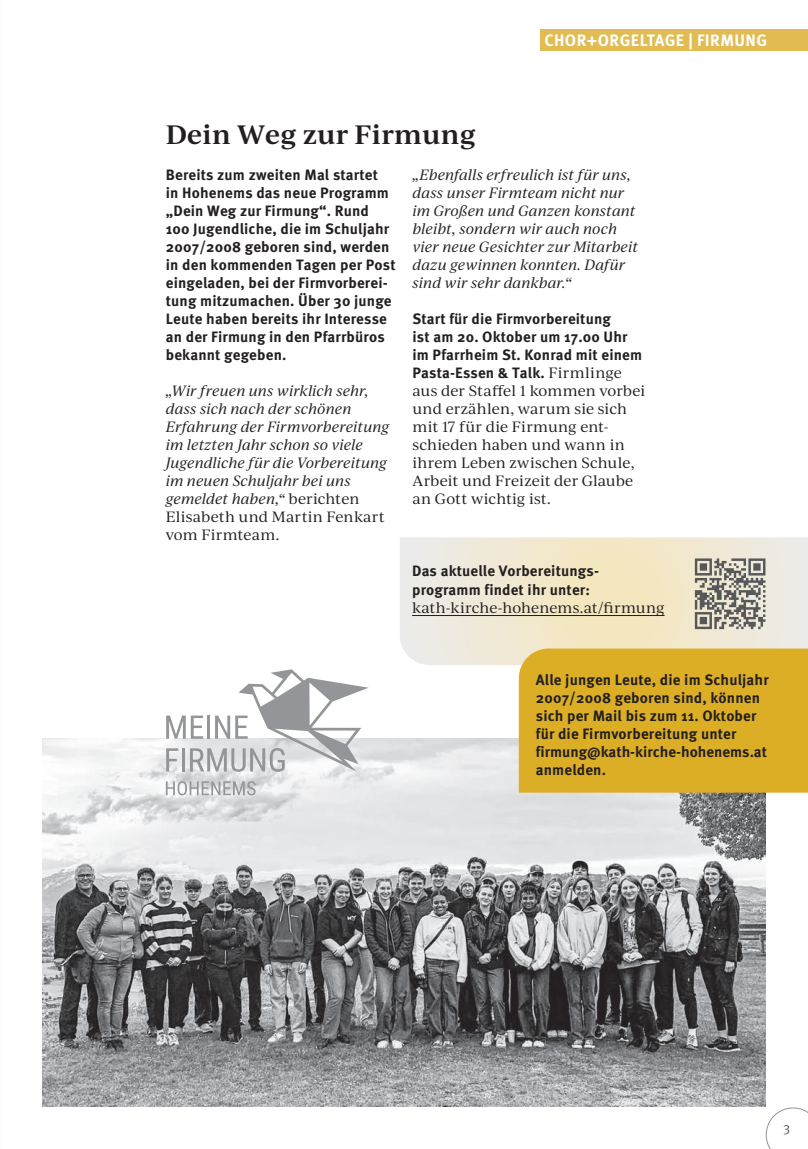
<style>
.page{position:relative;width:808px;height:1149px;background:#fff}
.page>*{position:absolute;margin:0;border:0;box-sizing:border-box;transform-origin:0 0}
.t1{font:600 25.5px "Ivy Journal";letter-spacing:.01em;color:#231f20}
.t2{font:700 16.5px "Meta Pro";letter-spacing:.025em;color:#fff}
.t3{font:700 15px/18px "Meta Pro";letter-spacing:.01em;color:#231f20}
.t4{font:italic 14.25px/18px "Ivy Journal";color:#231f20}
.t5{font:14.25px/18px "Ivy Journal";letter-spacing:.005em;color:#231f20}
.t6{font:13.5px "Meta Pro Norm";color:#57585a}
.s1{font-style:normal}
.s2{font-family:"Ivy Journal";font-weight:400;font-size:14.25px}
</style>
<div class="page">
<svg style="left:766px;top:1107px;width:42px;height:41px"></svg>
<svg style="left:400px;top:537px;width:408px;height:128px;background:#f0e8d3"></svg>
<img style="left:43px;top:738px;width:723px;height:368px">
<div style="left:519px;top:648px;width:289px;height:144px;background:#dcae26"></div>
<div style="left:540px;top:30px;width:268px;height:21px;background:#e1bc52"></div>
<svg style="left:695px;top:558px;width:70px;height:71px;background:#a19e96"></svg>
<hr style="left:412px;top:615px;width:252px;height:1px;background:#231f20">
<svg style="left:166px;top:780px;width:90px;height:15px"></svg>
<svg style="left:166px;top:669px;width:203px;height:102px"></svg>
<p class="t1" style="left:166px;top:116px;width:312px">Dein Weg zur Firmung</p>
<p class="t2" style="left:544px;top:28px;width:224px">CHOR+ORGELTAGE | FIRMUNG</p>
<p class="t3" style="left:166px;top:165px;width:214px">Bereits zum zweiten Mal startet</p>
<p class="t3" style="left:166px;top:183px;width:225px">in Hohenems das neue Programm „Dein Weg zur Firmung“. Rund</p>
<p class="t3" style="left:166px;top:219px;width:231px">100 Jugendliche, die im Schuljahr<br>2007/2008 geboren sind, werden in den kommenden Tagen per Post eingeladen, bei der Firmvorberei&shy;tung mitzumachen. Über 30 junge<br>Leute haben bereits ihr Interesse an der Firmung in den Pfarrbüros bekannt gegeben.</p>
<p class="t4" style="left:166px;top:381px;width:225px">„Wir freuen uns wirklich sehr, dass sich nach der schönen<br>Erfahrung der Firmvorbereitung im letzten Jahr schon so viele<br>Jugendliche für die Vorbereitung im neuen Schuljahr bei uns gemeldet haben,“ <span class="s1">berichten<br>Elisabeth und Martin Fenkart vom Firmteam.</span></p>
<p class="t4" style="left:412px;top:165px;width:220px">„Ebenfalls erfreulich ist für uns, dass unser Firmteam nicht nur</p>
<p class="t4" style="left:412px;top:201px;width:227px">im Großen und Ganzen konstant bleibt, sondern wir auch noch vier neue Gesichter zur Mitarbeit dazu gewinnen konnten. Dafür sind wir sehr dankbar.“</p>
<p class="t3" style="left:412px;top:309px;width:200px">Start für die Firmvorbereitung</p>
<p class="t3" style="left:412px;top:327px;width:231px">ist am 20. Oktober um 17.00 Uhr im Pfarrheim St. Konrad mit einem<br>Pasta-Essen &amp; Talk. <span class="s2">Firmlinge</span></p>
<p class="t5" style="left:412px;top:381px;width:234px">aus der Staffel 1 kommen vorbei und erzählen, warum sie sich mit 17 für die Firmung ent&shy;schieden haben und wann in ihrem Leben zwischen Schule,<br>Arbeit und Freizeit der Glaube an Gott wichtig ist.</p>
<p class="t3" style="left:412px;top:561px;width:188px">Das aktuelle Vorbereitungs-</p>
<p class="t3" style="left:412px;top:579px;width:179px">programm findet ihr unter:</p>
<p class="t5" style="left:412px;top:597px;width:254px">kath-kirche-hohenems.at/firmung</p>
<p class="t3" style="left:536px;top:669px;width:234px">Alle jungen Leute, die im Schuljahr<br>2007/2008 geboren sind, können sich per Mail bis zum 11. Oktober für die Firmvorbereitung unter firmung@kath-kirche-hohenems.at anmelden.</p>
<p class="t6" style="left:783px;top:1116px;width:9px">3</p>
</div>
